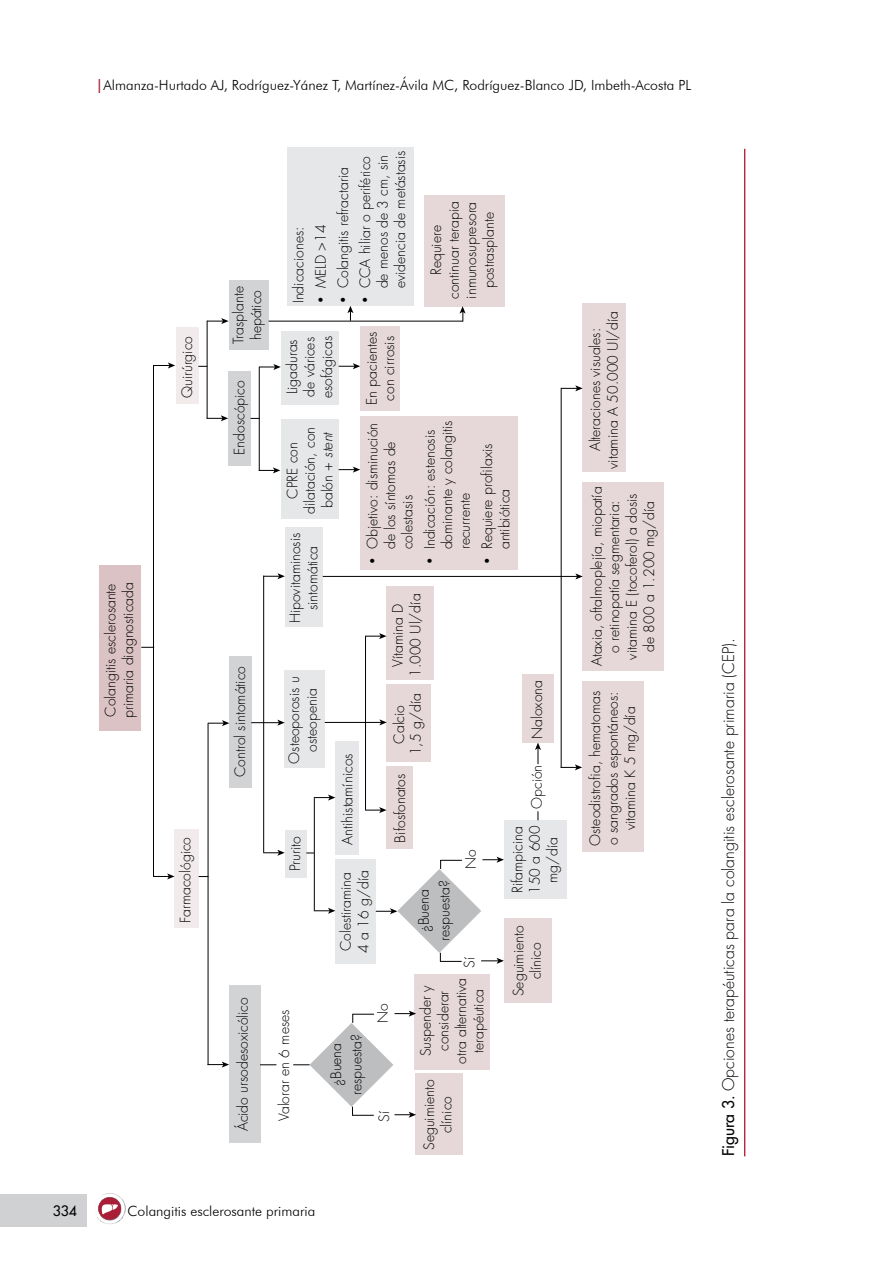
<style>
.page{position:relative;width:869px;height:1265px;background:#fff}
.page>*{position:absolute;margin:0;border:0;box-sizing:border-box;transform-origin:0 0}
.t1{font:300 15.75px "Futura Std";color:#000}
.t2{font:300 14px/17.5px "Futura Std";color:#000;text-align:center}
.t3{font:300 14px "Futura BT";color:#000}
.t4{font:500 14px "Futura Std";color:#000}
.s1{font-family:"Futura Std";font-weight:500;color:#a91a2d}
.s2{font-style:italic}
.s3{font-weight:500}
</style>
<div class="page">
<svg style="left:97px;top:1193px;width:29px;height:31px"></svg>
<div style="left:0;top:1194px;width:87px;height:33px;background:#cfd1d2"></div>
<div style="left:100px;top:566px;width:41px;height:165px;background:#dbc2c4"></div>
<div style="left:174px;top:829px;width:24px;height:98px;background:#f1ebec"></div>
<div style="left:335px;top:859px;width:41px;height:104px;background:#e6e7e8"></div>
<div style="left:335px;top:742px;width:23px;height:113px;background:#e6e7e8"></div>
<div style="left:386px;top:766px;width:27px;height:82px;background:#e6d7d8"></div>
<div style="left:386px;top:684px;width:45px;height:78px;background:#e6d7d8"></div>
<div style="left:386px;top:586px;width:47px;height:94px;background:#e6d7d8"></div>
<div style="left:504px;top:820px;width:62px;height:79px;background:#e6e7e8"></div>
<div style="left:284px;top:830px;width:22px;height:48px;background:#e6e7e8"></div>
<div style="left:284px;top:671px;width:41px;height:97px;background:#e6e7e8"></div>
<div style="left:285px;top:527px;width:37px;height:99px;background:#e6e7e8"></div>
<div style="left:281px;top:419px;width:57px;height:100px;background:#e6e7e8"></div>
<div style="left:281px;top:331px;width:57px;height:74px;background:#e6e7e8"></div>
<div style="left:360px;top:326px;width:40px;height:84px;background:#e6d7d8"></div>
<div style="left:582px;top:681px;width:61px;height:171px;background:#e6d7d8"></div>
<div style="left:582px;top:303px;width:44px;height:169px;background:#e6d7d8"></div>
<div style="left:582px;top:482px;width:81px;height:189px;background:#e6d7d8"></div>
<div style="left:522px;top:674px;width:31px;height:68px;background:#e6d7d8"></div>
<div style="left:415px;top:1073px;width:47px;height:82px;background:#e6d7d8"></div>
<div style="left:504px;top:918px;width:47px;height:85px;background:#e6d7d8"></div>
<div style="left:414px;top:974px;width:76px;height:95px;background:#e6d7d8"></div>
<div style="left:229px;top:985px;width:31px;height:157px;background:#d1d3d4"></div>
<div style="left:229px;top:656px;width:22px;height:132px;background:#d1d3d4"></div>
<div style="left:176px;top:327px;width:22px;height:77px;background:#f1ebec"></div>
<div style="left:228px;top:371px;width:22px;height:94px;background:#d1d3d4"></div>
<div style="left:228px;top:280px;width:40px;height:69px;background:#d1d3d4"></div>
<div style="left:424px;top:195px;width:80px;height:111px;background:#e6d7d8"></div>
<div style="left:287px;top:148px;width:126px;height:158px;background:#e6e7e8"></div>
<div style="left:360px;top:416px;width:157px;height:153px;background:#e6d7d8"></div>
<svg style="left:575px;top:573px;width:7px;height:6px"></svg>
<svg style="left:379px;top:719px;width:7px;height:6px"></svg>
<svg style="left:153px;top:873px;width:21px;height:6px"></svg>
<svg style="left:154px;top:362px;width:21px;height:6px"></svg>
<svg style="left:141px;top:647px;width:12px;height:1px"></svg>
<svg style="left:207px;top:1062px;width:22px;height:6px"></svg>
<svg style="left:208px;top:720px;width:21px;height:6px"></svg>
<svg style="left:314px;top:908px;width:21px;height:6px"></svg>
<svg style="left:263px;top:850px;width:21px;height:6px"></svg>
<svg style="left:207px;top:415px;width:21px;height:6px"></svg>
<svg style="left:260px;top:467px;width:20px;height:6px"></svg>
<svg style="left:561px;top:764px;width:21px;height:6px"></svg>
<svg style="left:561px;top:385px;width:21px;height:6px"></svg>
<svg style="left:459px;top:306px;width:6px;height:15px"></svg>
<svg style="left:207px;top:318px;width:21px;height:6px"></svg>
<svg style="left:259px;top:364px;width:21px;height:6px"></svg>
<svg style="left:338px;top:363px;width:22px;height:6px"></svg>
<svg style="left:338px;top:467px;width:22px;height:6px"></svg>
<hr style="left:268px;top:321px;width:195px;height:1px;background:#000">
<svg style="left:365px;top:807px;width:21px;height:6px"></svg>
<hr style="left:324px;top:722px;width:57px;height:1px;background:#000">
<svg style="left:365px;top:633px;width:21px;height:6px"></svg>
<svg style="left:314px;top:795px;width:21px;height:6px"></svg>
<svg style="left:251px;top:720px;width:33px;height:6px"></svg>
<svg style="left:263px;top:573px;width:22px;height:6px"></svg>
<hr style="left:322px;top:576px;width:255px;height:1px;background:#000">
<svg style="left:260px;top:1064px;width:16px;height:1px"></svg>
<svg style="left:535px;top:743px;width:5px;height:21px"></svg>
<svg style="left:293px;top:1011px;width:123px;height:107px"></svg>
<svg style="left:375px;top:857px;width:128px;height:107px"></svg>
<hr style="left:153px;top:365px;width:1px;height:511px;background:#000">
<hr style="left:207px;top:723px;width:1px;height:342px;background:#000">
<hr style="left:314px;top:798px;width:1px;height:113px;background:#000">
<hr style="left:263px;top:576px;width:1px;height:277px;background:#000">
<hr style="left:206px;top:321px;width:1px;height:98px;background:#000">
<hr style="left:259px;top:367px;width:1px;height:104px;background:#000">
<hr style="left:560px;top:388px;width:1px;height:380px;background:#000">
<hr style="left:365px;top:636px;width:1px;height:174px;background:#000">
<hr style="left:743px;top:149px;width:2px;height:1007px;background:#a91a2d">
<svg style="left:340px;top:306px;width:13px;height:15px"></svg>
<p class="t3" style="left:95px;top:76px;width:597px"><span class="s1">|</span>Almanza-Hurtado AJ, Rodríguez-Yánez T, Martínez-Ávila MC, Rodríguez-Blanco JD, Imbeth-Acosta PL</p>
<p class="t4" style="left:53px;top:1202px;width:26px">334</p>
<p class="t2" style="left:102px;top:718px;width:137px;text-align:left;rotate:-90deg">Colangitis esclerosante primaria diagnosticada</p>
<p class="t2" style="left:179px;top:398px;width:63px;rotate:-90deg">Quirúrgico</p>
<p class="t2" style="left:177px;top:923px;width:88px;rotate:-90deg">Farmacológico</p>
<p class="t2" style="left:230px;top:344px;width:59px;text-align:left;rotate:-90deg">Trasplante hepático</p>
<p class="t2" style="left:231px;top:455px;width:76px;rotate:-90deg">Endoscópico</p>
<p class="t2" style="left:232px;top:777px;width:112px;rotate:-90deg">Control sintomático</p>
<p class="t2" style="left:234px;top:1131px;width:136px;rotate:-90deg">Ácido ursodesoxicólico</p>
<p class="t2" style="left:288px;top:288px;width:134px;line-height:22.2px;text-align:left;text-indent:-15px;rotate:-90deg">Indicaciones:<br>MELD &gt;14<br>Colangitis refractaria<br>CCA hiliar o periférico</p>
<p class="t2" style="left:374px;top:288px;width:139px;text-align:left;rotate:-90deg">de menos de 3 cm, sin evidencia de metástasis</p>
<p class="t2" style="left:283px;top:398px;width:64px;text-align:left;rotate:-90deg">Ligaduras de várices esofágicas</p>
<p class="t2" style="left:363px;top:405px;width:75px;rotate:-90deg">En pacientes con cirrosis</p>
<p class="t2" style="left:427px;top:299px;width:99px;rotate:-90deg">Requiere continuar terapia inmunosupresora postrasplante</p>
<p class="t2" style="left:284px;top:514px;width:88px;rotate:-90deg">CPRE con dilatación, con balón + <span class="s2">stent</span></p>
<p class="t2" style="left:364px;top:549px;width:128px;text-align:left;rotate:-90deg">Objetivo: disminución de los síntomas de colestasis</p>
<p class="t2" style="left:421px;top:549px;width:130px;text-align:left;rotate:-90deg">Indicación: estenosis dominante y colangitis recurrente</p>
<p class="t2" style="left:286px;top:623px;width:92px;rotate:-90deg">Hipovitaminosis sintomática</p>
<p class="t2" style="left:389px;top:677px;width:85px;rotate:-90deg">Vítamina D<br>1.000 Ul/día</p>
<p class="t2" style="left:478px;top:549px;width:107px;text-align:left;rotate:-90deg">Requiere profilaxis antibiótica</p>
<p class="t2" style="left:286px;top:763px;width:88px;rotate:-90deg">Osteoporosis u osteopenia</p>
<p class="t2" style="left:287px;top:871px;width:37px;rotate:-90deg">Prurito</p>
<p class="t2" style="left:275px;top:1121px;width:113px;rotate:-90deg">Valorar en 6 meses</p>
<p class="t2" style="left:339px;top:845px;width:93px;rotate:-90deg">Antihistamínicos</p>
<p class="t2" style="left:337px;top:953px;width:84px;text-align:left;rotate:-90deg">Colestiramina<br>4 a 16 g/día</p>
<p class="t2" style="left:390px;top:755px;width:63px;line-height:17px;rotate:-90deg">Calcio<br>1,5 g/día</p>
<p class="t2" style="left:391px;top:843px;width:71px;rotate:-90deg">Bifosfonatos</p>
<p class="t2" style="left:414px;top:941px;width:62px;line-height:20.5px;rotate:-90deg">¿Buena respuesta?</p>
<p class="t2" style="left:462px;top:869px;width:21px;rotate:-90deg">No</p>
<p class="t2" style="left:461px;top:968px;width:12px;rotate:-90deg">Sí</p>
<p class="t2" style="left:326px;top:1095px;width:62px;line-height:20.5px;rotate:-90deg">¿Buena respuesta?</p>
<p class="t2" style="left:374px;top:1023px;width:21px;rotate:-90deg">No</p>
<p class="t2" style="left:375px;top:1122px;width:12px;rotate:-90deg">Sí</p>
<p class="t2" style="left:417px;top:1064px;width:88px;rotate:-90deg">Suspender y considerar<br>otra alternativa terapéutica</p>
<p class="t2" style="left:420px;top:1150px;width:72px;rotate:-90deg">Seguimiento clínico</p>
<p class="t2" style="left:528px;top:739px;width:60px;rotate:-90deg">Naloxona</p>
<p class="t2" style="left:528px;top:809px;width:46px;rotate:-90deg">Opción</p>
<p class="t2" style="left:508px;top:894px;width:70px;rotate:-90deg">Rifampicina<br>150 a 600 mg/día</p>
<p class="t2" style="left:510px;top:996px;width:72px;rotate:-90deg">Seguimiento clínico</p>
<p class="t3" style="left:127px;top:1202px;width:189px">Colangitis esclerosante primaria</p>
<p class="t2" style="left:586px;top:469px;width:159px;rotate:-90deg">Alteraciones visuales: vitamina A 50.000 Ul/día</p>
<p class="t2" style="left:588px;top:666px;width:181px;rotate:-90deg">Ataxia, oftalmoplejía, miopatía o retinopatía segmentaria: vitamina E (tocoferol) a dosis de 800 a 1.200 mg/día</p>
<p class="t2" style="left:586px;top:846px;width:156px;rotate:-90deg">Osteodistrofia, hematomas o sangrados espontáneos: vitamina K 5 mg/día</p>
<p class="t1" style="left:718px;top:1156px;width:520px;rotate:-90deg"><span class="s3">Figura 3.</span> Opciones terapéuticas para la colangitis esclerosante primaria (CEP).</p>
</div>
